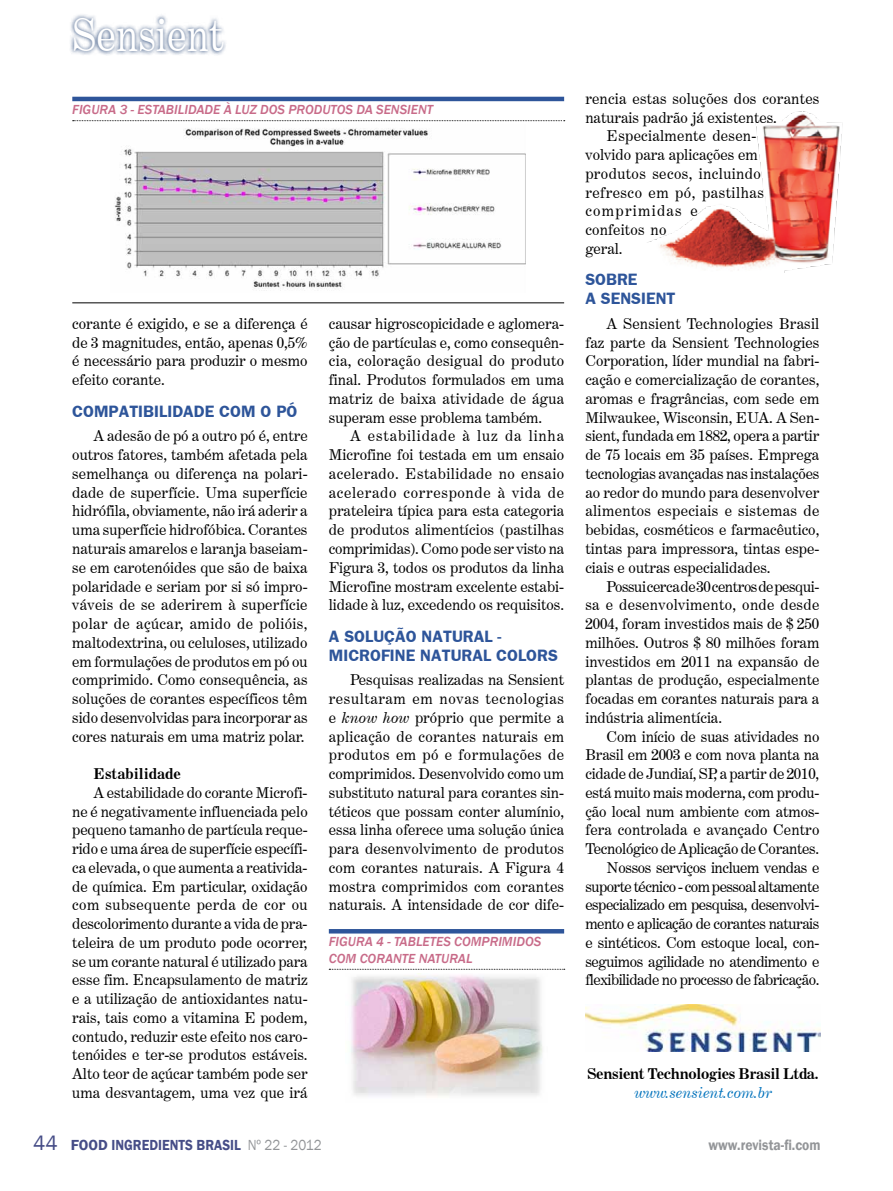
<style>
.page{position:relative;width:893px;height:1191px;background:#fff}
.page>*{position:absolute;margin:0;border:0;box-sizing:border-box;transform-origin:0 0}
.t1{font:45px "Century Expanded BT";color:#fff;scale:.9 1}
.t2{font:700 16.5px/18.8px "Frankfurt Gothic";color:#2e559a}
.t3{font:15px/18.8px "Century Expanded BT";color:#000;text-align:justify}
.t4{font:15px/18.8px "Century Expanded BT";letter-spacing:-.02em;color:#000;text-align:right}
.t5{font:600 15px "Franklin Gothic";color:#464d87}
.t6{font:700 15px "Century Expanded BT";letter-spacing:-.02em;color:#000}
.t7{font:15px "Century Expanded BT";letter-spacing:.025em;color:#000}
.t8{font:15px "Century Expanded BT";letter-spacing:.035em;color:#000}
.t9{font:italic 15px "Century Expanded BT";color:#0072bc}
.t10{font:15px "Century Expanded BT";letter-spacing:.02em;color:#000}
.t11{font:600 15px "Franklin Gothic";color:#939598;scale:.9 1}
.t12{font:700 15px "Century Expanded BT";color:#000}
.t13{font:15px "Century Expanded BT";letter-spacing:.085em;color:#000}
.t14{font:italic 500 13.5px/16.2px "Franklin Gothic";color:#c86b89}
.s1{font-style:italic}
.s2{font-weight:400;font-size:21px}
.s3{font-weight:400;color:#939598}
</style>
<div class="page">
<img style="left:350px;top:973px;width:193px;height:123px">
<svg style="left:70px;top:14px;width:156px;height:41px"></svg>
<img style="left:647px;top:111px;width:196px;height:162px">
<hr style="left:329px;top:929px;width:235px;height:4px;background:#2e559a">
<svg style="left:329px;top:969px;width:236px;height:1px"></svg>
<hr style="left:72px;top:97px;width:492px;height:4px;background:#2e559a">
<svg style="left:73px;top:120px;width:492px;height:1px"></svg>
<img style="left:585px;top:1004px;width:236px;height:47px">
<img style="left:114px;top:128px;width:412px;height:163px">
<hr style="left:72px;top:302px;width:492px;height:1px;background:#000">
<h1 class="t1" style="left:72px;top:8px;width:170px">Sensient</h1>
<p class="t14" style="left:72px;top:101px;width:362px">FIGURA 3 - ESTABILIDADE À LUZ DOS PRODUTOS DA SENSIENT</p>
<p class="t3" style="left:72px;top:314px;width:237px">corante é exigido, e se a diferença é de 3 magnitudes, então, apenas 0,5% é necessário para produzir o mesmo efeito corante.</p>
<p class="t2" style="left:72px;top:401px;width:13px">COM</p>
<p class="t2" style="left:109px;top:401px;width:189px">PATIBILIDADE COM O PÓ</p>
<p class="t3" style="left:72px;top:426px;width:237px;text-indent:21px">A adesão de pó a outro pó é, entre outros fatores, também afetada pela semelhança ou diferença na polari&shy;dade de superfície. Uma superfície hidrófila, obviamente, não irá aderir a uma superfície hidrofóbica. Corantes naturais amarelos e laranja baseiam&shy;se em carotenóides que são de baixa polaridade e seriam por si só impro&shy;váveis de se aderirem à superfície polar de açúcar, amido de polióis, maltodextrina, ou celuloses, utilizado em formulações de produtos em pó ou comprimido. Como consequência, as soluções de corantes específicos têm sido desenvolvidas para incorporar as cores naturais em uma matriz polar.</p>
<p class="t12" style="left:94px;top:764px;width:89px">Estabilidade</p>
<p class="t3" style="left:72px;top:783px;width:237px;text-indent:21px">A estabilidade do corante Microfi&shy;ne é negativamente influenciada pelo pequeno tamanho de partícula reque&shy;rido e uma área de superfície específi&shy;ca elevada, o que aumenta a reativida&shy;de química. Em particular, oxidação com subsequente perda de cor ou descolorimento durante a vida de pra&shy;teleira de um produto pode ocorrer, se um corante natural é utilizado para esse fim. Encapsulamento de matriz e a utilização de antioxidantes natu&shy;rais, tais como a vitamina E podem, contudo, reduzir este efeito nos caro&shy;tenóides e ter-se produtos estáveis.<br>Alto teor de açúcar também pode ser uma desvantagem, uma vez que irá</p>
<p class="t3" style="left:329px;top:314px;width:237px">causar higroscopicidade e aglomera&shy;ção de partículas e, como consequên&shy;cia, coloração desigual do produto final. Produtos formulados em uma matriz de baixa atividade de água superam esse problema também.</p>
<p class="t3" style="left:329px;top:426px;width:237px;text-indent:21px">A estabilidade à luz da linha Microfine foi testada em um ensaio acelerado. Estabilidade no ensaio acelerado corresponde à vida de prateleira típica para esta categoria de produtos alimentícios (pastilhas comprimidas). Como pode ser visto na Figura 3, todos os produtos da linha Microfine mostram excelente estabi&shy;lidade à luz, excedendo os requisitos.</p>
<p class="t2" style="left:329px;top:626px;width:67px">A SOLUÇÃO</p>
<p class="t2" style="left:329px;top:626px;width:230px;text-indent:93px">NATURAL -<br>MICROFINE NATURAL COLORS</p>
<p class="t3" style="left:329px;top:670px;width:237px;text-indent:21px">Pesquisas realizadas na Sensient resultaram em novas tecnologias e <span class="s1">know how</span> próprio que permite a aplicação de corantes naturais em produtos em pó e formulações de comprimidos. Desenvolvido como um substituto natural para corantes sin&shy;téticos que possam conter alumínio, essa linha oferece uma solução única para desenvolvimento de produtos com corantes naturais. A Figura 4 mostra comprimidos com corantes naturais. A intensidade de cor dife-</p>
<p class="t14" style="left:329px;top:934px;width:214px">FIGURA 4 - TABLETES COMPRIMIDOS<br>COM CORANTE NATURAL</p>
<p class="t3" style="left:585px;top:89px;width:236px">rencia estas soluções dos corantes</p>
<p class="t3" style="left:585px;top:108px;width:193px">naturais padrão já existentes.</p>
<p class="t10" style="left:607px;top:127px;width:151px">Especialmente desen-</p>
<p class="t3" style="left:585px;top:145px;width:174px">volvido para aplicações em</p>
<p class="t7" style="left:585px;top:164px;width:177px">produtos secos, incluindo</p>
<p class="t8" style="left:585px;top:183px;width:180px">refresco em pó, pastilhas</p>
<p class="t13" style="left:585px;top:202px;width:114px">comprimidas e</p>
<p class="t3" style="left:585px;top:220px;width:82px">confeitos no</p>
<p class="t3" style="left:585px;top:239px;width:39px">geral.</p>
<p class="t2" style="left:585px;top:270px;width:92px">SOBRE<br>A SENSIENT</p>
<p class="t3" style="left:585px;top:314px;width:236px;text-indent:21px">A Sensient Technologies Brasil faz parte da Sensient Technologies Corporation, líder mundial na fabri&shy;cação e comercialização de corantes, aromas e fragrâncias, com sede em Milwaukee, Wisconsin, EUA. A Sen&shy;sient, fundada em 1882, opera a partir de 75 locais em 35 países. Emprega tecnologias avançadas nas instalações ao redor do mundo para desenvolver alimentos especiais e sistemas de bebidas, cosméticos e farmacêutico, tintas para impressora, tintas espe&shy;ciais e outras especialidades.</p>
<p class="t3" style="left:585px;top:576px;width:236px;text-indent:21px">Possui cerca de 30 centros de pesqui&shy;sa e desenvolvimento, onde desde 2004, foram investidos mais de $ 250 milhões. Outros $ 80 milhões foram investidos em 2011 na expansão de plantas de produção, especialmente focadas em corantes naturais para a indústria alimentícia.</p>
<p class="t4" style="left:585px;top:726px;width:236px">Com início de suas atividades no Brasil em 2003 e com nova planta na cidade de Jundiaí, SP, a partir de 2010, está muito mais moderna, com produ&shy;ção local num ambiente com atmos&shy;fera controlada e avançado Centro Tecnológico de Aplicação de Corantes.<br>Nossos serviços incluem vendas e suporte técnico - com pessoal altamente especializado em pesquisa, desenvolvi&shy;mento e aplicação de corantes naturais e sintéticos. Com estoque local, con&shy;seguimos agilidade no atendimento e flexibilidade no processo de fabricação.</p>
<p class="t6" style="left:587px;top:1064px;width:233px">Sensient Technologies Brasil Ltda.</p>
<p class="t9" style="left:634px;top:1083px;width:139px">www.sensient.com.br</p>
<p class="t5" style="left:33px;top:1135px;width:290px"><span class="s2">44</span> FOOD INGREDIENTS BRASIL <span class="s3">Nº 22 - 2012</span></p>
<p class="t11" style="left:708px;top:1135px;width:126px">www.revista-fi.com</p>
</div>
